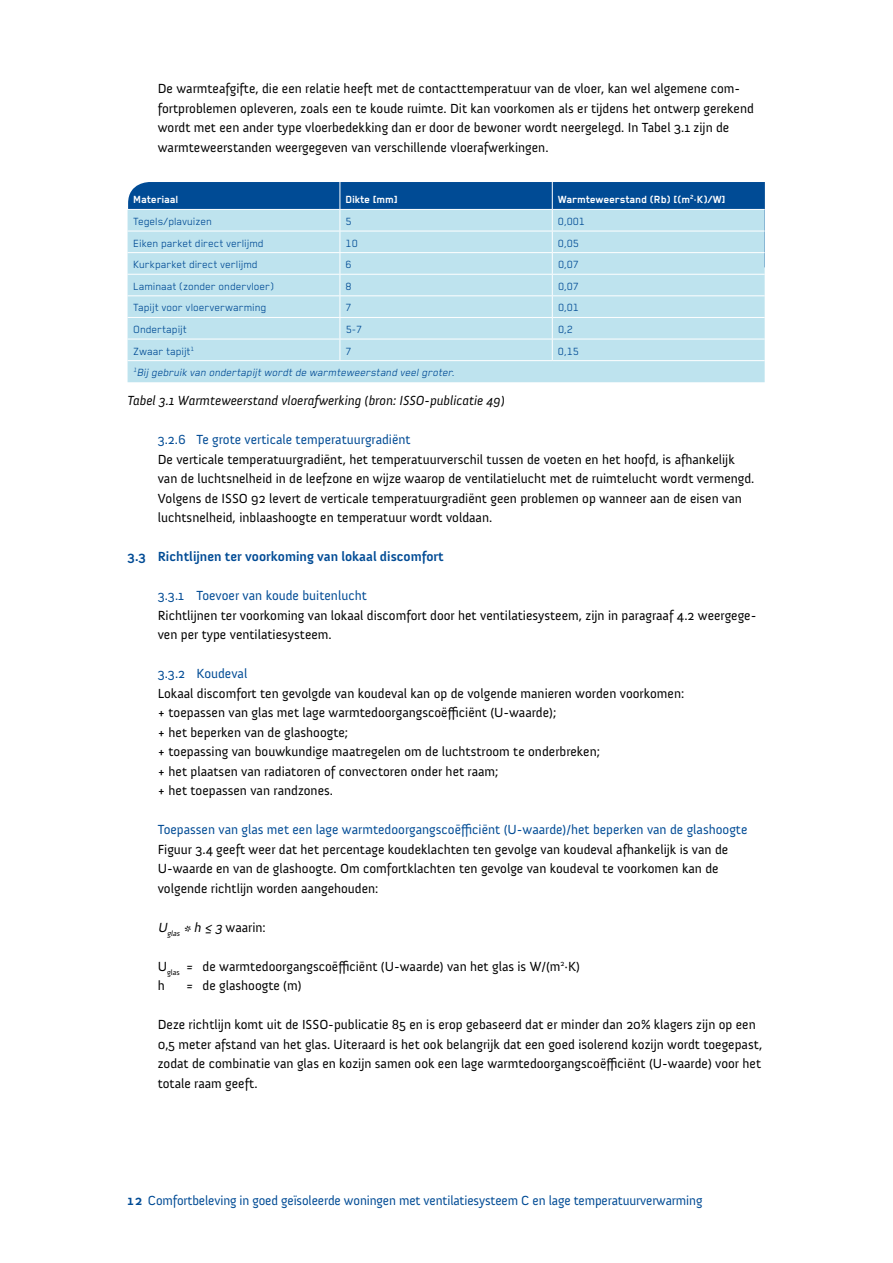
<style>
.page{position:relative;width:893px;height:1263px;background:#fff}
.page>*{position:absolute;margin:0;border:0;box-sizing:border-box;transform-origin:0 0}
.t1{font:13.5px/19.5px "Anivers";color:#000}
.t2{font:13.5px "Anivers";color:#004b95}
.t3{font:italic 13.5px "Anivers";color:#000}
.t4{font:700 13.5px "Anivers";color:#004b95}
.t5{font:12px "Blender Pro";color:#004b95}
.t6{font:italic 12px "Blender Pro";color:#004b95}
.t7{font:700 12px "Blender Pro";letter-spacing:-.005em;color:#fff}
.s1{font-style:italic}
.s2{font-weight:700}
</style>
<div class="page">
<div style="left:128px;top:182px;width:637px;height:27px;background:#004b95"></div>
<div style="left:128px;top:210px;width:637px;height:172px;background:#bee3ee"></div>
<hr style="left:128px;top:231px;width:212px;height:1px;background:#fff">
<hr style="left:340px;top:231px;width:212px;height:1px;background:#fff">
<hr style="left:552px;top:231px;width:213px;height:1px;background:#fff">
<hr style="left:128px;top:252px;width:212px;height:1px;background:#fff">
<hr style="left:340px;top:252px;width:212px;height:1px;background:#fff">
<hr style="left:552px;top:252px;width:213px;height:1px;background:#fff">
<hr style="left:128px;top:274px;width:212px;height:1px;background:#fff">
<hr style="left:340px;top:274px;width:212px;height:1px;background:#fff">
<hr style="left:552px;top:274px;width:213px;height:1px;background:#fff">
<hr style="left:128px;top:295px;width:212px;height:1px;background:#fff">
<hr style="left:340px;top:295px;width:212px;height:1px;background:#fff">
<hr style="left:552px;top:295px;width:213px;height:1px;background:#fff">
<hr style="left:128px;top:317px;width:212px;height:1px;background:#fff">
<hr style="left:340px;top:317px;width:212px;height:1px;background:#fff">
<hr style="left:552px;top:317px;width:213px;height:1px;background:#fff">
<hr style="left:128px;top:339px;width:212px;height:1px;background:#fff">
<hr style="left:340px;top:339px;width:212px;height:1px;background:#fff">
<svg style="left:340px;top:182px;width:1px;height:178px"></svg>
<hr style="left:552px;top:339px;width:213px;height:1px;background:#fff">
<svg style="left:552px;top:182px;width:1px;height:178px"></svg>
<hr style="left:128px;top:360px;width:212px;height:1px;background:#fff">
<hr style="left:340px;top:360px;width:212px;height:1px;background:#fff">
<hr style="left:552px;top:360px;width:213px;height:1px;background:#fff">
<p class="t1" style="left:158px;top:79px;width:598px">De warmteafgifte, die een relatie heeft met de contacttemperatuur van de vloer, kan wel algemene com&shy;fortproblemen opleveren, zoals een te koude ruimte. Dit kan voorkomen als er tijdens het ontwerp gerekend wordt met een ander type vloerbedekking dan er door de bewoner wordt neergelegd. In Tabel 3.1 zijn de warmteweerstanden weergegeven van verschillende vloerafwerkingen.</p>
<p class="t7" style="left:134px;top:193px;width:47px">Materiaal</p>
<p class="t7" style="left:346px;top:193px;width:54px">Dikte [mm]</p>
<p class="t7" style="left:558px;top:193px;width:169px">Warmteweerstand (Rb) [(m<sup>2</sup>·K)/W]</p>
<p class="t5" style="left:134px;top:215px;width:80px">Tegels/plavuizen</p>
<p class="t5" style="left:346px;top:215px;width:8px">5</p>
<p class="t5" style="left:558px;top:215px;width:28px">0,001</p>
<p class="t5" style="left:134px;top:236px;width:132px">Eiken parket direct verlijmd</p>
<p class="t5" style="left:346px;top:236px;width:14px">10</p>
<p class="t5" style="left:558px;top:236px;width:22px">0,05</p>
<p class="t5" style="left:134px;top:258px;width:126px">Kurkparket direct verlijmd</p>
<p class="t5" style="left:346px;top:258px;width:8px">6</p>
<p class="t5" style="left:558px;top:258px;width:22px">0,07</p>
<p class="t5" style="left:134px;top:280px;width:142px">Laminaat (zonder ondervloer)</p>
<p class="t5" style="left:346px;top:280px;width:8px">8</p>
<p class="t5" style="left:558px;top:280px;width:22px">0,07</p>
<p class="t5" style="left:134px;top:301px;width:135px">Tapijt voor vloerverwarming</p>
<p class="t5" style="left:346px;top:301px;width:8px">7</p>
<p class="t5" style="left:558px;top:301px;width:22px">0,01</p>
<p class="t5" style="left:134px;top:323px;width:55px">Ondertapijt</p>
<p class="t5" style="left:346px;top:323px;width:18px">5-7</p>
<p class="t5" style="left:558px;top:323px;width:16px">0,2</p>
<p class="t5" style="left:134px;top:344px;width:62px">Zwaar tapijt<sup>1</sup></p>
<p class="t5" style="left:346px;top:344px;width:8px">7</p>
<p class="t5" style="left:558px;top:344px;width:22px">0,15</p>
<p class="t6" style="left:134px;top:366px;width:325px"><sup>1</sup>Bij gebruik van ondertapijt wordt de warmteweerstand veelgroter.</p>
<p class="t3" style="left:128px;top:393px;width:379px">Tabel 3.1 Warmteweerstand vloerafwerking (bron: ISSO-publicatie 49)</p>
<p class="t2" style="left:158px;top:432px;width:254px">3.2.6 Te grote verticale temperatuurgradiënt</p>
<p class="t1" style="left:158px;top:449px;width:598px">De verticale temperatuurgradiënt, het temperatuurverschil tussen de voeten en het hoofd, is afhankelijk van de luchtsnelheid in de leefzone en wijze waarop de ventilatielucht met de ruimtelucht wordt vermengd.<br>Volgens de ISSO 92 levert de verticale temperatuurgradiënt geen problemen op wanneer aan de eisen van luchtsnelheid, inblaashoogte en temperatuur wordt voldaan.</p>
<p class="t4" style="left:128px;top:549px;width:318px">3.3 Richtlijnen ter voorkoming van lokaal discomfort</p>
<p class="t2" style="left:158px;top:588px;width:211px">3.3.1 Toevoer van koude buitenlucht</p>
<p class="t1" style="left:158px;top:605px;width:600px">Richtlijnen ter voorkoming van lokaal discomfort door het ventilatiesysteem, zijn in paragraaf 4.2 weergege&shy;ven per type ventilatiesysteem.</p>
<p class="t2" style="left:158px;top:666px;width:91px">3.3.2 Koudeval</p>
<p class="t1" style="left:158px;top:683px;width:528px">Lokaal discomfort ten gevolgde van koudeval kan op de volgende manieren worden voorkomen: + toepassen van glas met lage warmtedoorgangscoëfficiënt (U-waarde);<br>+ het beperken van de glashoogte;<br>+ toepassing van bouwkundige maatregelen om de luchtstroom te onderbreken;<br>+ het plaatsen van radiatoren of convectoren onder het raam;<br>+ het toepassen van randzones.</p>
<p class="t2" style="left:158px;top:822px;width:591px">Toepassen van glas met een lage warmtedoorgangscoëfficiënt (U-waarde)/het beperken van de glashoogte</p>
<p class="t1" style="left:158px;top:839px;width:572px">Figuur 3.4 geeft weer dat het percentage koudeklachten ten gevolge van koudeval afhankelijk is van de<br>U-waarde en van de glashoogte. Om comfortklachten ten gevolge van koudeval te voorkomen kan de volgende richtlijn worden aangehouden:</p>
<p class="t1" style="left:158px;top:917px;width:109px"><span class="s1">U</span><sub>glas</sub> <span class="s1">*ℎ ≤ 3</span> waarin:</p>
<p class="t1" style="left:158px;top:956px;width:424px">U<sub>glas</sub> = de warmtedoorgangscoëfficiënt (U-waarde) van het glas is W/(m<sup>2</sup>·K) h</p>
<p class="t1" style="left:186px;top:976px;width:117px">= de glashoogte (m)</p>
<p class="t1" style="left:158px;top:1015px;width:606px">Deze richtlijn komt uit de ISSO-publicatie 85 en is erop gebaseerd dat er minder dan 20% klagers zijn op een 0,5 meter afstand van het glas. Uiteraard is het ook belangrijk dat een goed isolerend kozijn wordt toegepast, zodat de combinatie van glas en kozijn samen ook een lage warmtedoorgangscoëfficiënt (U-waarde) voor het totale raam geeft.</p>
<p class="t2" style="left:128px;top:1193px;width:576px"><span class="s2">12</span> Comfortbeleving in goed geïsoleerde woningen met ventilatiesysteem C en lage temperatuurverwarming</p>
</div>
